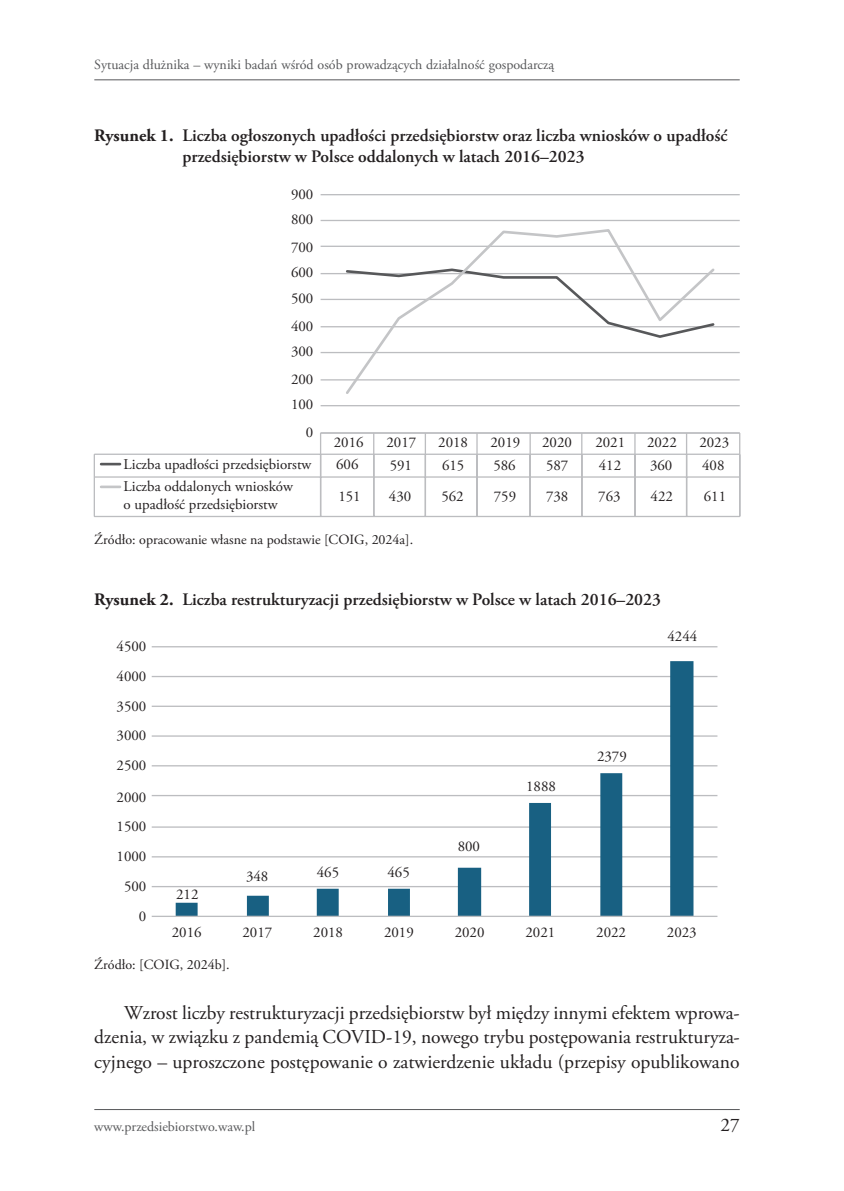
<style>
.page{position:relative;width:844px;height:1191px;background:#fff}
.page>*{position:absolute;margin:0;border:0;box-sizing:border-box;transform-origin:0 0}
.t1{font:19.6px/24.5px "Adobe Garamond Pro";color:#231f20;text-align:justify}
.t2{font:19.25px "Adobe Garamond Pro";color:#231f20}
.t3{font:600 17.5px/21px "Adobe Garamond Pro";color:#231f20}
.t4{font:14.88px/17.8px "Adobe Garamond Pro";color:#231f20}
.t5{font:14px "Adobe Garamond Pro";color:#57585a}
.t6{font:14px "Adobe Garamond Pro";color:#231f20}
.s1{font-weight:700}
</style>
<div class="page">
<hr style="left:94px;top:1109px;width:645px;height:1px;background:#57585a">
<hr style="left:94px;top:79px;width:645px;height:1px;background:#57585a">
<hr style="left:320px;top:405px;width:419px;height:1px;background:#bcbdc0">
<hr style="left:320px;top:379px;width:419px;height:1px;background:#bcbdc0">
<hr style="left:320px;top:352px;width:419px;height:1px;background:#bcbdc0">
<hr style="left:320px;top:326px;width:419px;height:1px;background:#bcbdc0">
<hr style="left:320px;top:299px;width:419px;height:1px;background:#bcbdc0">
<hr style="left:320px;top:273px;width:419px;height:1px;background:#bcbdc0">
<hr style="left:320px;top:246px;width:419px;height:1px;background:#bcbdc0">
<hr style="left:320px;top:220px;width:419px;height:1px;background:#bcbdc0">
<hr style="left:320px;top:194px;width:419px;height:1px;background:#bcbdc0">
<hr style="left:320px;top:432px;width:419px;height:2px;background:#bcbdc0">
<hr style="left:424px;top:433px;width:2px;height:21px;background:#bcbdc0">
<hr style="left:685px;top:433px;width:2px;height:21px;background:#bcbdc0">
<hr style="left:738px;top:433px;width:2px;height:21px;background:#bcbdc0">
<hr style="left:94px;top:453px;width:645px;height:2px;background:#bcbdc0">
<svg style="left:94px;top:455px;width:1px;height:21px"></svg>
<svg style="left:320px;top:434px;width:1px;height:42px"></svg>
<svg style="left:373px;top:434px;width:1px;height:42px"></svg>
<hr style="left:424px;top:454px;width:2px;height:23px;background:#bcbdc0">
<svg style="left:476px;top:434px;width:1px;height:42px"></svg>
<svg style="left:529px;top:434px;width:1px;height:42px"></svg>
<svg style="left:581px;top:434px;width:1px;height:42px"></svg>
<svg style="left:634px;top:434px;width:1px;height:42px"></svg>
<hr style="left:685px;top:454px;width:2px;height:23px;background:#bcbdc0">
<hr style="left:738px;top:454px;width:2px;height:23px;background:#bcbdc0">
<svg style="left:101px;top:463px;width:19px;height:2px"></svg>
<hr style="left:94px;top:476px;width:645px;height:2px;background:#bcbdc0">
<hr style="left:94px;top:477px;width:1px;height:39px;background:#bcbdc0">
<hr style="left:94px;top:516px;width:645px;height:1px;background:#bcbdc0">
<hr style="left:320px;top:477px;width:1px;height:39px;background:#bcbdc0">
<hr style="left:373px;top:477px;width:1px;height:39px;background:#bcbdc0">
<hr style="left:424px;top:477px;width:2px;height:39px;background:#bcbdc0">
<hr style="left:476px;top:477px;width:1px;height:39px;background:#bcbdc0">
<hr style="left:529px;top:477px;width:1px;height:39px;background:#bcbdc0">
<hr style="left:581px;top:477px;width:1px;height:39px;background:#bcbdc0">
<hr style="left:634px;top:477px;width:1px;height:39px;background:#bcbdc0">
<hr style="left:685px;top:477px;width:2px;height:39px;background:#bcbdc0">
<hr style="left:738px;top:477px;width:2px;height:39px;background:#bcbdc0">
<hr style="left:101px;top:485px;width:19px;height:3px;background:#c4c5c7">
<svg style="left:343px;top:229px;width:373px;height:165px"></svg>
<hr style="left:152px;top:886px;width:565px;height:1px;background:#bcbdc0">
<hr style="left:152px;top:856px;width:565px;height:1px;background:#bcbdc0">
<hr style="left:152px;top:826px;width:565px;height:1px;background:#bcbdc0">
<hr style="left:152px;top:795px;width:565px;height:1px;background:#bcbdc0">
<hr style="left:152px;top:765px;width:565px;height:1px;background:#bcbdc0">
<hr style="left:152px;top:735px;width:565px;height:1px;background:#bcbdc0">
<hr style="left:152px;top:705px;width:565px;height:2px;background:#bcbdc0">
<hr style="left:152px;top:676px;width:565px;height:1px;background:#bcbdc0">
<hr style="left:152px;top:646px;width:565px;height:1px;background:#bcbdc0">
<svg style="left:176px;top:661px;width:517px;height:254px"></svg>
<hr style="left:152px;top:915px;width:565px;height:2px;background:#bcbdc0">
<p class="t5" style="left:94px;top:57px;width:461px">Sytuacja dłużnika – wyniki badań wśród osób prowadzących działalność gospodarczą</p>
<p class="t3" style="left:182px;top:126px;width:546px;text-indent:-88px"><span class="s1">Rysunek 1.</span> Liczba ogłoszonych upadłości przedsiębiorstw oraz liczba wniosków o upadłość przedsiębiorstw w Polsce oddalonych w latach 2016–2023</p>
<p class="t4" style="left:291px;top:185px;width:24px">900</p>
<p class="t4" style="left:291px;top:211px;width:24px">800</p>
<p class="t4" style="left:291px;top:238px;width:24px">700</p>
<p class="t4" style="left:291px;top:264px;width:24px">600</p>
<p class="t4" style="left:291px;top:290px;width:24px">500</p>
<p class="t4" style="left:291px;top:317px;width:24px">400</p>
<p class="t4" style="left:291px;top:343px;width:24px">300</p>
<p class="t4" style="left:291px;top:370px;width:24px">200</p>
<p class="t4" style="left:291px;top:396px;width:24px">100</p>
<p class="t4" style="left:306px;top:424px;width:9px">0</p>
<p class="t4" style="left:334px;top:434px;width:31px">2016</p>
<p class="t4" style="left:386px;top:434px;width:31px">2017</p>
<p class="t4" style="left:438px;top:434px;width:31px">2018</p>
<p class="t4" style="left:490px;top:434px;width:31px">2019</p>
<p class="t4" style="left:542px;top:434px;width:31px">2020</p>
<p class="t4" style="left:595px;top:434px;width:31px">2021</p>
<p class="t4" style="left:646px;top:434px;width:31px">2022</p>
<p class="t4" style="left:699px;top:434px;width:31px">2023</p>
<p class="t4" style="left:124px;top:455px;width:189px">Liczba upadłości przedsiębiorstw</p>
<p class="t4" style="left:336px;top:455px;width:24px">606</p>
<p class="t4" style="left:389px;top:457px;width:24px">591</p>
<p class="t4" style="left:442px;top:457px;width:24px">615</p>
<p class="t4" style="left:493px;top:457px;width:24px">586</p>
<p class="t4" style="left:546px;top:457px;width:24px">587</p>
<p class="t4" style="left:598px;top:457px;width:24px">412</p>
<p class="t4" style="left:650px;top:457px;width:24px">360</p>
<p class="t4" style="left:702px;top:457px;width:24px">408</p>
<p class="t4" style="left:124px;top:478px;width:171px">Liczba oddalonych wniosków o upadłość przedsiębiorstw</p>
<p class="t4" style="left:338px;top:487px;width:24px">151</p>
<p class="t4" style="left:389px;top:487px;width:24px">430</p>
<p class="t4" style="left:441px;top:487px;width:24px">562</p>
<p class="t4" style="left:493px;top:487px;width:24px">759</p>
<p class="t4" style="left:546px;top:487px;width:24px">738</p>
<p class="t4" style="left:598px;top:487px;width:24px">763</p>
<p class="t4" style="left:650px;top:487px;width:24px">422</p>
<p class="t4" style="left:703px;top:487px;width:24px">611</p>
<p class="t6" style="left:94px;top:531px;width:320px">Źródło: opracowanie własne na podstawie [COIG, 2024a].</p>
<p class="t3" style="left:94px;top:589px;width:568px"><span class="s1">Rysunek 2.</span> Liczba restrukturyzacji przedsiębiorstw w Polsce w latach 2016–2023</p>
<p class="t4" style="left:117px;top:638px;width:31px">4500</p>
<p class="t4" style="left:117px;top:668px;width:31px">4000</p>
<p class="t4" style="left:117px;top:697px;width:31px">3500</p>
<p class="t4" style="left:117px;top:727px;width:31px">3000</p>
<p class="t4" style="left:117px;top:757px;width:31px">2500</p>
<p class="t4" style="left:117px;top:788px;width:31px">2000</p>
<p class="t4" style="left:117px;top:818px;width:31px">1500</p>
<p class="t4" style="left:117px;top:848px;width:31px">1000</p>
<p class="t4" style="left:124px;top:878px;width:24px">500</p>
<p class="t4" style="left:139px;top:907px;width:9px">0</p>
<p class="t4" style="left:176px;top:886px;width:24px">212</p>
<p class="t4" style="left:246px;top:868px;width:24px">348</p>
<p class="t4" style="left:317px;top:864px;width:24px">465</p>
<p class="t4" style="left:387px;top:864px;width:24px">465</p>
<p class="t4" style="left:457px;top:838px;width:24px">800</p>
<p class="t4" style="left:667px;top:627px;width:31px">4244</p>
<p class="t4" style="left:526px;top:778px;width:31px">1888</p>
<p class="t4" style="left:597px;top:748px;width:31px">2379</p>
<p class="t4" style="left:172px;top:924px;width:31px">2016</p>
<p class="t4" style="left:242px;top:924px;width:31px">2017</p>
<p class="t4" style="left:313px;top:924px;width:31px">2018</p>
<p class="t4" style="left:384px;top:924px;width:31px">2019</p>
<p class="t4" style="left:454px;top:924px;width:31px">2020</p>
<p class="t4" style="left:525px;top:924px;width:31px">2021</p>
<p class="t4" style="left:596px;top:924px;width:31px">2022</p>
<p class="t4" style="left:666px;top:924px;width:31px">2023</p>
<p class="t6" style="left:94px;top:956px;width:137px">Źródło: [COIG, 2024b].</p>
<p class="t1" style="left:94px;top:1000px;width:646px;text-indent:30px">Wzrost liczby restrukturyzacji przedsiębiorstw był między innymi efektem wprowa&shy;dzenia, w związku z pandemią COVID-19, nowego trybu postępowania restrukturyza&shy;cyjnego – uproszczone postępowanie o zatwierdzenie układu (przepisy opublikowano</p>
<p class="t5" style="left:94px;top:1118px;width:162px">www.przedsiebiorstwo.waw.pl</p>
<p class="t2" style="left:720px;top:1113px;width:21px">27</p>
</div>
